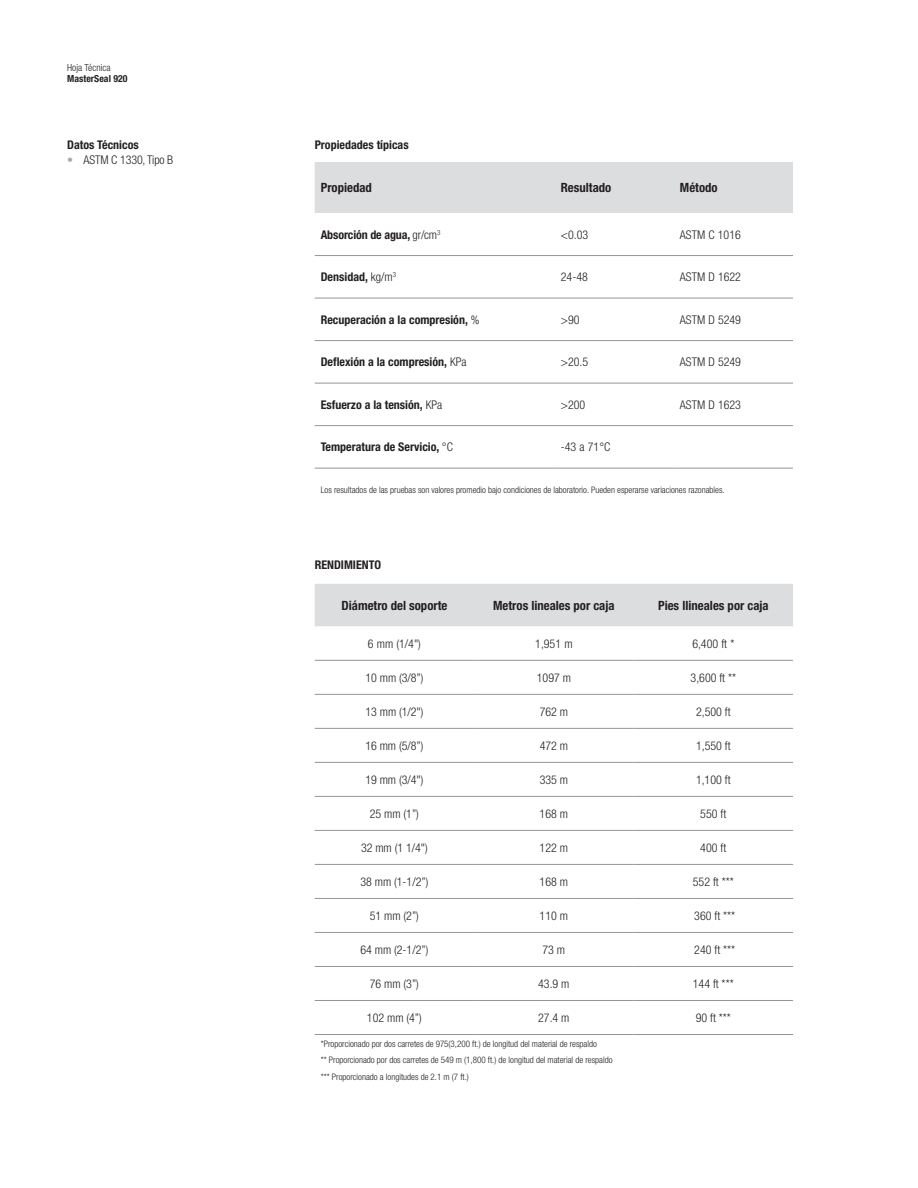
<style>
.page{position:relative;width:918px;height:1188px;background:#fff}
.page>*{position:absolute;margin:0;border:0;box-sizing:border-box;transform-origin:0 0}
.t1{font:700 condensed 12.75px "Helvetica Neue LT Std";color:#231f20}
.t2{font:300 condensed 12px "Helvetica Neue LT Std";color:#231f20}
.t3{font:700 condensed 12px "Helvetica Neue LT Std";color:#231f20}
.t4{font:700 condensed 9.75px "Helvetica Neue LT Std";letter-spacing:.005em;color:#231f20}
.t5{font:300 condensed 9.75px "Helvetica Neue LT Std";letter-spacing:.005em;color:#231f20}
.t6{font:300 condensed 9px/16.5px "Helvetica Neue LT Std";color:#231f20}
.s1{color:#a8a9ad}
.s2{font-weight:300}
</style>
<div class="page">
<div style="left:315px;top:162px;width:478px;height:51px;background:#dcdddf"></div>
<hr style="left:315px;top:255px;width:240px;height:1px;background:#939598">
<hr style="left:555px;top:255px;width:119px;height:1px;background:#939598">
<hr style="left:674px;top:255px;width:119px;height:1px;background:#939598">
<hr style="left:315px;top:298px;width:240px;height:1px;background:#939598">
<hr style="left:555px;top:298px;width:119px;height:1px;background:#939598">
<hr style="left:674px;top:298px;width:119px;height:1px;background:#939598">
<hr style="left:315px;top:340px;width:240px;height:1px;background:#939598">
<hr style="left:555px;top:340px;width:119px;height:1px;background:#939598">
<hr style="left:674px;top:340px;width:119px;height:1px;background:#939598">
<hr style="left:315px;top:383px;width:240px;height:1px;background:#939598">
<hr style="left:555px;top:383px;width:119px;height:1px;background:#939598">
<hr style="left:674px;top:383px;width:119px;height:1px;background:#939598">
<hr style="left:315px;top:425px;width:240px;height:1px;background:#939598">
<hr style="left:555px;top:425px;width:119px;height:1px;background:#939598">
<hr style="left:674px;top:425px;width:119px;height:1px;background:#939598">
<hr style="left:315px;top:468px;width:240px;height:1px;background:#939598">
<hr style="left:555px;top:468px;width:119px;height:1px;background:#939598">
<hr style="left:674px;top:468px;width:119px;height:1px;background:#939598">
<div style="left:315px;top:584px;width:478px;height:42px;background:#dcdddf"></div>
<hr style="left:315px;top:660px;width:159px;height:1px;background:#939598">
<hr style="left:474px;top:660px;width:160px;height:1px;background:#939598">
<hr style="left:634px;top:660px;width:159px;height:1px;background:#939598">
<hr style="left:315px;top:694px;width:159px;height:1px;background:#939598">
<hr style="left:474px;top:694px;width:160px;height:1px;background:#939598">
<hr style="left:634px;top:694px;width:159px;height:1px;background:#939598">
<hr style="left:315px;top:728px;width:159px;height:1px;background:#939598">
<hr style="left:474px;top:728px;width:160px;height:1px;background:#939598">
<hr style="left:634px;top:728px;width:159px;height:1px;background:#939598">
<hr style="left:315px;top:762px;width:159px;height:1px;background:#939598">
<hr style="left:474px;top:762px;width:160px;height:1px;background:#939598">
<hr style="left:634px;top:762px;width:159px;height:1px;background:#939598">
<hr style="left:315px;top:796px;width:159px;height:1px;background:#939598">
<hr style="left:474px;top:796px;width:160px;height:1px;background:#939598">
<hr style="left:634px;top:796px;width:159px;height:1px;background:#939598">
<hr style="left:315px;top:830px;width:159px;height:1px;background:#939598">
<hr style="left:474px;top:830px;width:160px;height:1px;background:#939598">
<hr style="left:634px;top:830px;width:159px;height:1px;background:#939598">
<hr style="left:315px;top:864px;width:159px;height:1px;background:#939598">
<hr style="left:474px;top:864px;width:160px;height:1px;background:#939598">
<hr style="left:634px;top:864px;width:159px;height:1px;background:#939598">
<hr style="left:315px;top:898px;width:159px;height:1px;background:#939598">
<hr style="left:474px;top:898px;width:160px;height:1px;background:#939598">
<hr style="left:634px;top:898px;width:159px;height:1px;background:#939598">
<hr style="left:315px;top:932px;width:159px;height:1px;background:#939598">
<hr style="left:474px;top:932px;width:160px;height:1px;background:#939598">
<hr style="left:634px;top:932px;width:159px;height:1px;background:#939598">
<hr style="left:315px;top:966px;width:159px;height:1px;background:#939598">
<hr style="left:474px;top:966px;width:160px;height:1px;background:#939598">
<hr style="left:634px;top:966px;width:159px;height:1px;background:#939598">
<hr style="left:315px;top:1000px;width:159px;height:1px;background:#939598">
<hr style="left:474px;top:1000px;width:160px;height:1px;background:#939598">
<hr style="left:634px;top:1000px;width:159px;height:1px;background:#939598">
<hr style="left:315px;top:1034px;width:159px;height:1px;background:#939598">
<hr style="left:474px;top:1034px;width:160px;height:1px;background:#939598">
<hr style="left:634px;top:1034px;width:159px;height:1px;background:#939598">
<p class="t5" style="left:67px;top:62px;width:45px">Hoja Técnica</p>
<p class="t4" style="left:67px;top:73px;width:62px">MasterSeal 920</p>
<p class="t3" style="left:67px;top:137px;width:73px">Datos Técnicos</p>
<p class="t2" style="left:67px;top:153px;width:108px"><span class="s1">•</span> ASTM C 1330, Tipo B</p>
<p class="t3" style="left:315px;top:137px;width:95px">Propiedades típicas</p>
<p class="t1" style="left:321px;top:180px;width:53px">Propiedad</p>
<p class="t1" style="left:561px;top:180px;width:52px">Resultado</p>
<p class="t1" style="left:680px;top:180px;width:39px">Método</p>
<p class="t3" style="left:321px;top:227px;width:121px">Absorción de agua, <span class="s2">gr/cm</span><sup>3</sup></p>
<p class="t2" style="left:561px;top:227px;width:29px">&lt;0.03</p>
<p class="t2" style="left:680px;top:227px;width:62px">ASTM C 1016</p>
<p class="t3" style="left:321px;top:270px;width:77px">Densidad, <span class="s2">kg/m</span><sup>3</sup></p>
<p class="t2" style="left:561px;top:270px;width:29px">24-48</p>
<p class="t2" style="left:680px;top:270px;width:63px">ASTM D 1622</p>
<p class="t3" style="left:321px;top:312px;width:160px">Recuperación a la compresión, <span class="s2">%</span></p>
<p class="t2" style="left:561px;top:312px;width:20px">&gt;90</p>
<p class="t2" style="left:680px;top:312px;width:63px">ASTM D 5249</p>
<p class="t3" style="left:321px;top:355px;width:147px">Deflexión a la compresión, <span class="s2">KPa</span></p>
<p class="t2" style="left:561px;top:355px;width:29px">&gt;20.5</p>
<p class="t2" style="left:680px;top:355px;width:63px">ASTM D 5249</p>
<p class="t3" style="left:321px;top:397px;width:123px">Esfuerzo a la tensión, <span class="s2">KPa</span></p>
<p class="t2" style="left:561px;top:398px;width:26px">&gt;200</p>
<p class="t2" style="left:680px;top:398px;width:63px">ASTM D 1623</p>
<p class="t3" style="left:321px;top:440px;width:134px">Temperatura de Servicio, <span class="s2">°C</span></p>
<p class="t2" style="left:561px;top:440px;width:51px">-43 a 71°C</p>
<p class="t6" style="left:321px;top:481px;width:406px">Los resultados de las pruebas son valores promedio bajo condiciones de laboratorio. Pueden esperarse variaciones razonables.</p>
<p class="t3" style="left:315px;top:558px;width:68px">RENDIMIENTO</p>
<p class="t1" style="left:342px;top:597px;width:107px">Diámetro del soporte</p>
<p class="t1" style="left:493px;top:597px;width:123px">Metros lineales por caja</p>
<p class="t1" style="left:658px;top:597px;width:112px">Pies llineales por caja</p>
<p class="t2" style="left:368px;top:636px;width:54px">6 mm (1/4")</p>
<p class="t2" style="left:535px;top:636px;width:39px">1,951 m</p>
<p class="t2" style="left:692px;top:636px;width:44px">6,400 ft *</p>
<p class="t2" style="left:365px;top:671px;width:60px">10 mm (3/8”)</p>
<p class="t2" style="left:537px;top:671px;width:36px">1097 m</p>
<p class="t2" style="left:691px;top:671px;width:47px">3,600 ft **</p>
<p class="t2" style="left:365px;top:705px;width:60px">13 mm (1/2")</p>
<p class="t2" style="left:540px;top:705px;width:30px">762 m</p>
<p class="t2" style="left:696px;top:705px;width:36px">2,500 ft</p>
<p class="t2" style="left:365px;top:739px;width:60px">16 mm (5/8”)</p>
<p class="t2" style="left:540px;top:739px;width:30px">472 m</p>
<p class="t2" style="left:696px;top:739px;width:36px">1,550 ft</p>
<p class="t2" style="left:365px;top:773px;width:60px">19 mm (3/4")</p>
<p class="t2" style="left:540px;top:773px;width:30px">335 m</p>
<p class="t2" style="left:696px;top:773px;width:36px">1,100 ft</p>
<p class="t2" style="left:370px;top:807px;width:51px">25 mm (1”)</p>
<p class="t2" style="left:540px;top:807px;width:30px">168 m</p>
<p class="t2" style="left:700px;top:807px;width:27px">550 ft</p>
<p class="t2" style="left:361px;top:841px;width:68px">32 mm (1 1/4")</p>
<p class="t2" style="left:540px;top:841px;width:30px">122 m</p>
<p class="t2" style="left:700px;top:841px;width:27px">400 ft</p>
<p class="t2" style="left:360px;top:875px;width:69px">38 mm (1-1/2”)</p>
<p class="t2" style="left:540px;top:875px;width:30px">168 m</p>
<p class="t2" style="left:693px;top:875px;width:42px">552 ft ***</p>
<p class="t2" style="left:370px;top:909px;width:51px">51 mm (2”)</p>
<p class="t2" style="left:540px;top:909px;width:30px">110 m</p>
<p class="t2" style="left:694px;top:909px;width:42px">360 ft ***</p>
<p class="t2" style="left:360px;top:943px;width:69px">64 mm (2-1/2”)</p>
<p class="t2" style="left:543px;top:943px;width:24px">73 m</p>
<p class="t2" style="left:694px;top:943px;width:42px">240 ft ***</p>
<p class="t2" style="left:370px;top:977px;width:51px">76 mm (3”)</p>
<p class="t2" style="left:538px;top:977px;width:33px">43.9 m</p>
<p class="t2" style="left:693px;top:977px;width:42px">144 ft ***</p>
<p class="t2" style="left:367px;top:1011px;width:56px">102 mm (4”)</p>
<p class="t2" style="left:538px;top:1011px;width:33px">27.4 m</p>
<p class="t2" style="left:696px;top:1011px;width:37px">90 ft ***</p>
<p class="t6" style="left:321px;top:1035px;width:293px">*Proporcionado por dos carretes de 975(3,200 ft.) de longitud del material de respaldo<br>** Proporcionado por dos carretes de 549 m (1,800 ft.) de longitud del material de respaldo *** Proporcionado a longitudes de 2.1 m (7 ft.)</p>
</div>
